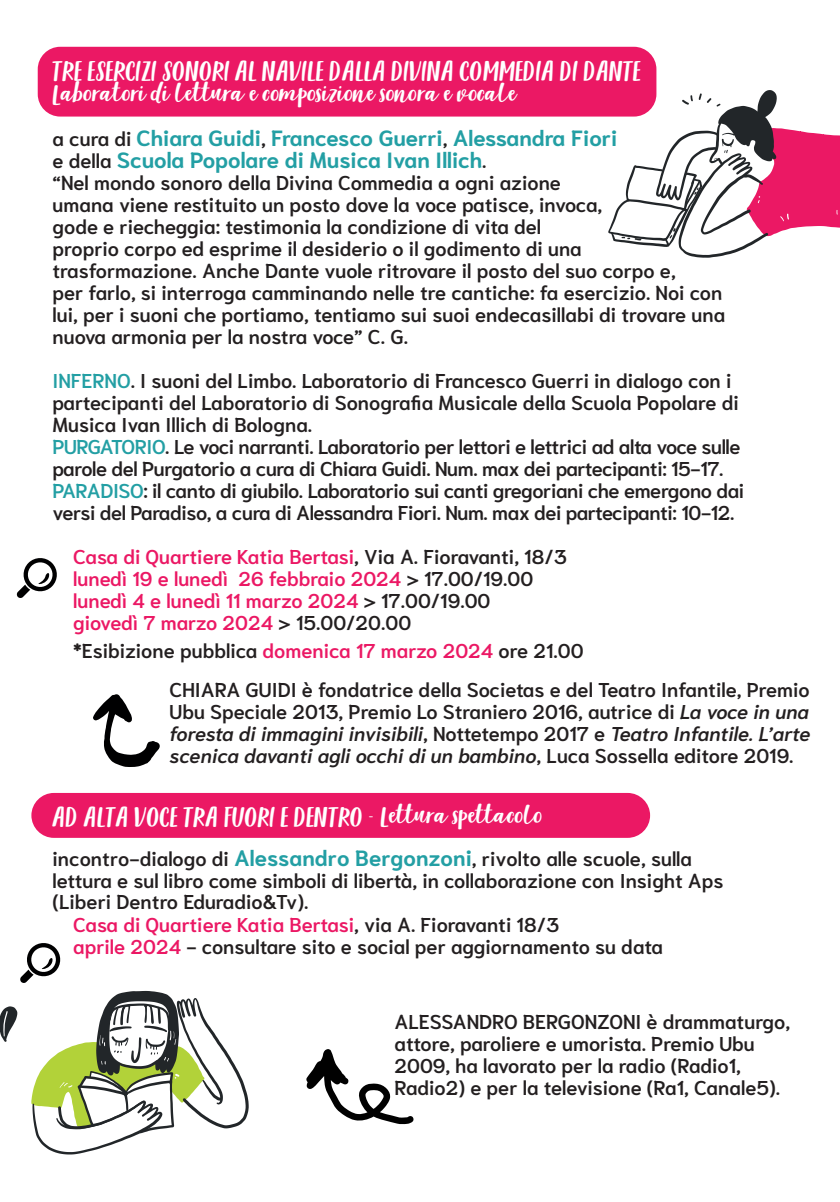
<style>
.page{position:relative;width:840px;height:1202px;background:#fff}
.page>*{position:absolute;margin:0;border:0;box-sizing:border-box;transform-origin:0 0}
.t1{font:700 22px/22px "Niramit";color:#239fa4}
.t2{font:600 20px/22px "Niramit";color:#231f20}
.t3{font:600 20px/22px "Niramit";letter-spacing:-.02em;color:#231f20}
.t4{font:600 20px/22px "Niramit";color:#eb1864}
.t5{font:20px/24px "Jonitha Script";color:#fff}
.s1{font-weight:600;font-size:20px;color:#231f20}
.s2{color:#239fa4}
.s3{color:#231f20}
.s4{color:#eb1864}
.s5{font-style:italic}
.s6{font-weight:700;font-size:22px;color:#239fa4}
</style>
<div class="page">
<div style="left:39px;top:48px;width:616px;height:68px;background:#eb1864;border-radius:21px"></div>
<div style="left:38px;top:47px;width:618px;height:70px;border:2px solid #eb1864;border-radius:21px"></div>
<div style="left:32px;top:794px;width:616px;height:43px;background:#eb1864;border-radius:21px"></div>
<div style="left:31px;top:793px;width:618px;height:45px;border:2px solid #eb1864;border-radius:21px"></div>
<svg style="left:31px;top:991px;width:217px;height:163px"></svg>
<svg style="left:0;top:1006px;width:17px;height:36px"></svg>
<svg style="left:16px;top:558px;width:41px;height:40px"></svg>
<svg style="left:20px;top:943px;width:41px;height:40px"></svg>
<svg style="left:608px;top:90px;width:231px;height:168px"></svg>
<svg style="left:93px;top:694px;width:67px;height:73px"></svg>
<svg style="left:306px;top:1049px;width:107px;height:75px"></svg>
<p class="t5" style="left:52px;top:59px;width:590px">TRE ESERCIZI SONORI AL NAVILE DALLA DIVINA COMMEDIA DI DANTE<br>Laboratori di lettura e composizione sonora e vocale</p>
<p class="t1" style="left:52px;top:127px;width:566px"><span class="s1">a cura di</span> Chiara Guidi<span class="s1">,</span> Francesco Guerri<span class="s1">,</span> Alessandra Fiori <span class="s1">e della</span> Scuola Popolare di Musica Ivan Illich<span class="s1">.</span></p>
<p class="t2" style="left:52px;top:172px;width:674px">“Nel mondo sonoro della Divina Commedia a ogni azione<br>umana viene restituito un posto dove la voce patisce, invoca,<br>gode e riecheggia: testimonia la condizione di vita del<br>proprio corpo ed esprime il desiderio o il godimento di una trasformazione. Anche Dante vuole ritrovare il posto del suo corpo e,<br>per farlo, si interroga camminando nelle tre cantiche: fa esercizio. Noi con lui, per i suoni che portiamo, tentiamo sui suoi endecasillabi di trovare una nuova armonia per la nostra voce” C. G.</p>
<p class="t3" style="left:52px;top:370px;width:693px"><span class="s2">INFERNO</span>. I suoni del Limbo. Laboratorio di Francesco Guerri in dialogo con i partecipanti del Laboratorio di Sonografia Musicale della Scuola Popolare di Musica Ivan Illich di Bologna.<br><span class="s2">PURGATORIO</span>. Le voci narranti. Laboratorio per lettori e lettrici ad alta voce sulle parole del Purgatorio a cura di Chiara Guidi. Num. max dei partecipanti: 15-17.<br><span class="s2">PARADISO</span>: il canto di giubilo. Laboratorio sui canti gregoriani che emergono dai versi del Paradiso, a cura di Alessandra Fiori. Num. max dei partecipanti: 10-12.</p>
<p class="t4" style="left:73px;top:546px;width:495px">Casa di Quartiere Katia Bertasi<span class="s3">, Via A. Fioravanti, 18/3 </span>lunedì 19 e lunedì 26 febbraio 2024 <span class="s3">&gt; 17.00/19.00 </span>lunedì 4 e lunedì 11 marzo 2024 <span class="s3">&gt; 17.00/19.00<br></span>giovedì 7 marzo 2024 <span class="s3">&gt; 15.00/20.00</span></p>
<p class="t2" style="left:73px;top:640px;width:511px">*Esibizione pubblica <span class="s4">domenica 17 marzo 2024</span> ore 21.00</p>
<p class="t2" style="left:169px;top:679px;width:642px;text-align:justify">CHIARA GUIDI è fondatrice della Societas e del Teatro Infantile, Premio Ubu Speciale 2013, Premio Lo Straniero 2016, autrice di <span class="s5">La voce in una foresta di immagini invisibili</span>, Nottetempo 2017 e <span class="s5">Teatro Infantile. L’arte scenica davanti agli occhi di un bambino</span>, Luca Sossella editore 2019.</p>
<p class="t5" style="left:52px;top:805px;width:491px">AD ALTA VOCE TRA FUORI E DENTRO - Lettura spettacolo</p>
<p class="t2" style="left:52px;top:848px;width:641px">incontro-dialogo di <span class="s6">Alessandro Bergonzoni</span>, rivolto alle scuole, sulla</p>
<p class="t2" style="left:52px;top:870px;width:672px">lettura e sul libro come simboli di libertà, in collaborazione con Insight Aps</p>
<p class="t2" style="left:52px;top:891px;width:257px">(Liberi Dentro Eduradio&amp;Tv).</p>
<p class="t4" style="left:73px;top:914px;width:487px">Casa di Quartiere Katia Bertasi<span class="s3">, via A. Fioravanti 18/3</span></p>
<p class="t2" style="left:73px;top:936px;width:591px"><span class="s4">aprile 2024</span> - consultare sito e social per aggiornamento su data</p>
<p class="t2" style="left:394px;top:1011px;width:397px">ALESSANDRO BERGONZONI è drammaturgo, attore, paroliere e umorista. Premio Ubu 2009, ha lavorato per la radio (Radio1, Radio2) e per la televisione (Ra1, Canale5).</p>
</div>
